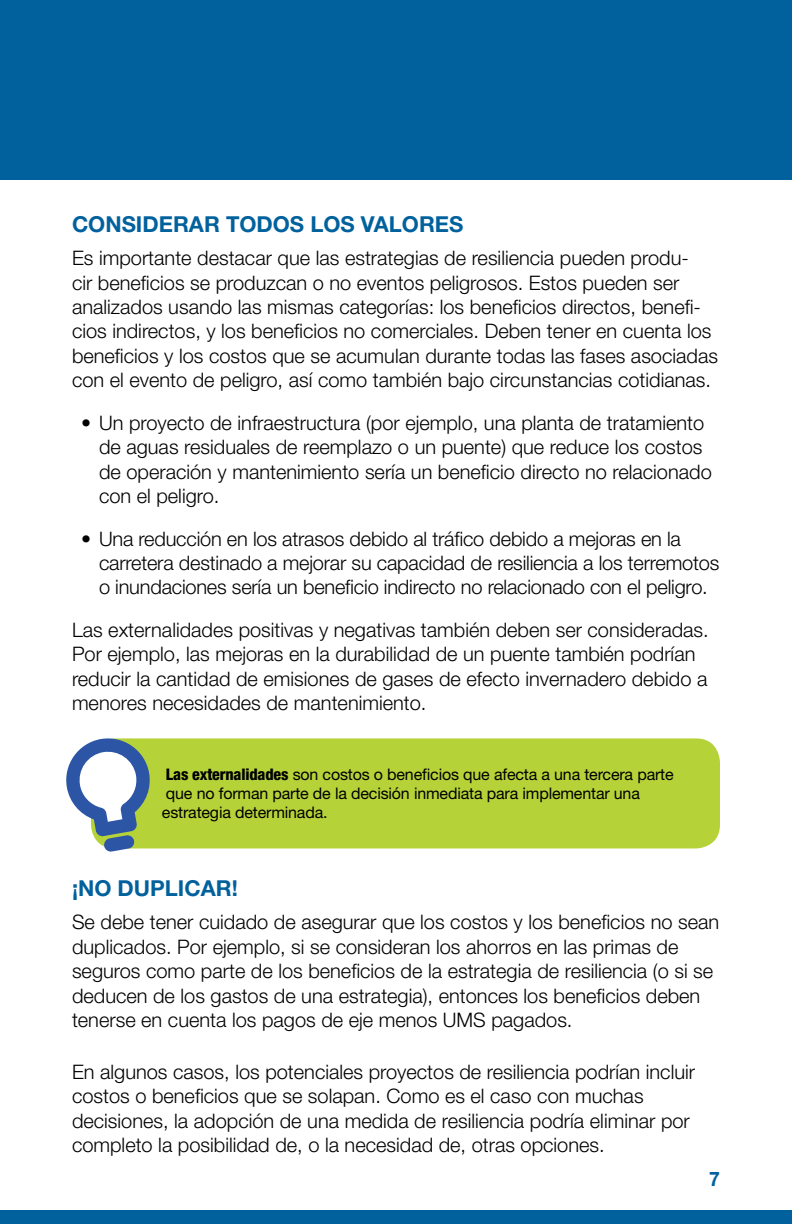
<style>
.page{position:relative;width:792px;height:1224px;background:#fff}
.page>*{position:absolute;margin:0;border:0;box-sizing:border-box;transform-origin:0 0}
.t1{font:700 22px "Helvetica Neue LT Std";color:#00619d}
.Body_Copy{font:300 20px/24.4px "Helvetica Neue LT Std";color:#000}
.t2{font:700 20px "Helvetica Neue LT Std";color:#00619d}
.Sidebar_Body_Copy{font:16px/19.2px "Helvetica Neue LT Std";letter-spacing:-.01em;color:#000}
.s1{font-weight:800;font-stretch:condensed}
</style>
<div class="page">
<div style="left:0;top:0;width:792px;height:180px;background:#00619d"></div>
<div style="left:91px;top:738px;width:629px;height:110px;background:#b5d339;border-radius:24px"></div>
<svg style="left:66px;top:738px;width:86px;height:114px"></svg>
<div style="left:0;top:1210px;width:792px;height:14px;background:#00619d"></div>
<h3 class="t1" style="left:72px;top:210px;width:393px">CONSIDERAR TODOS LOS VALORES</h3>
<p class="Body_Copy" style="left:72px;top:245px;width:648px">Es importante destacar que las estrategias de resiliencia pueden produ-<br>cir beneficios se produzcan o no eventos peligrosos. Estos pueden ser analizados usando las mismas categorías: los beneficios directos, benefi&shy;cios indirectos, y los beneficios no comerciales. Deben tener en cuenta los beneficios y los costos que se acumulan durante todas las fases asociadas con el evento de peligro, así como también bajo circunstancias cotidianas.</p>
<p class="Body_Copy" style="left:99px;top:410px;width:614px;text-indent:-18px">• Un proyecto de infraestructura (por ejemplo, una planta de tratamiento de aguas residuales de reemplazo o un puente) que reduce los costos de operación y mantenimiento sería un beneficio directo no relacionado con el peligro.</p>
<p class="Body_Copy" style="left:99px;top:526px;width:622px;text-indent:-18px">• Una reducción en los atrasos debido al tráfico debido a mejoras en la carretera destinado a mejorar su capacidad de resiliencia a los terremotos o inundaciones sería un beneficio indirecto no relacionado con el peligro.</p>
<p class="Body_Copy" style="left:72px;top:617px;width:638px">Las externalidades positivas y negativas también deben ser consideradas.<br>Por ejemplo, las mejoras en la durabilidad de un puente también podrían reducir la cantidad de emisiones de gases de efecto invernadero debido a menores necesidades de mantenimiento.</p>
<p class="Sidebar_Body_Copy" style="left:162px;top:764px;width:513px"><span class="s1">Las externalidades</span> son costos o beneficios que afecta a una tercera parte que no forman parte de la decisión inmediata para implementar una estrategia determinada.</p>
<h3 class="t1" style="left:72px;top:875px;width:167px">¡NO DUPLICAR!</h3>
<p class="Body_Copy" style="left:72px;top:910px;width:649px">Se debe tener cuidado de asegurar que los costos y los beneficios no sean duplicados. Por ejemplo, si se consideran los ahorros en las primas de seguros como parte de los beneficios de la estrategia de resiliencia (o si se deducen de los gastos de una estrategia), entonces los beneficios deben tenerse en cuenta los pagos de eje menos UMS pagados.</p>
<h3 class="Body_Copy" style="left:72px;top:1059px;width:625px">En algunos casos, los potenciales proyectos de resiliencia podrían incluir costos o beneficios que se solapan. Como es el caso con muchas decisiones, la adopción de una medida de resiliencia podría eliminar por completo la posibilidad de, o la necesidad de, otras opciones.</h3>
<p class="t2" style="left:709px;top:1167px;width:12px">7</p>
</div>
